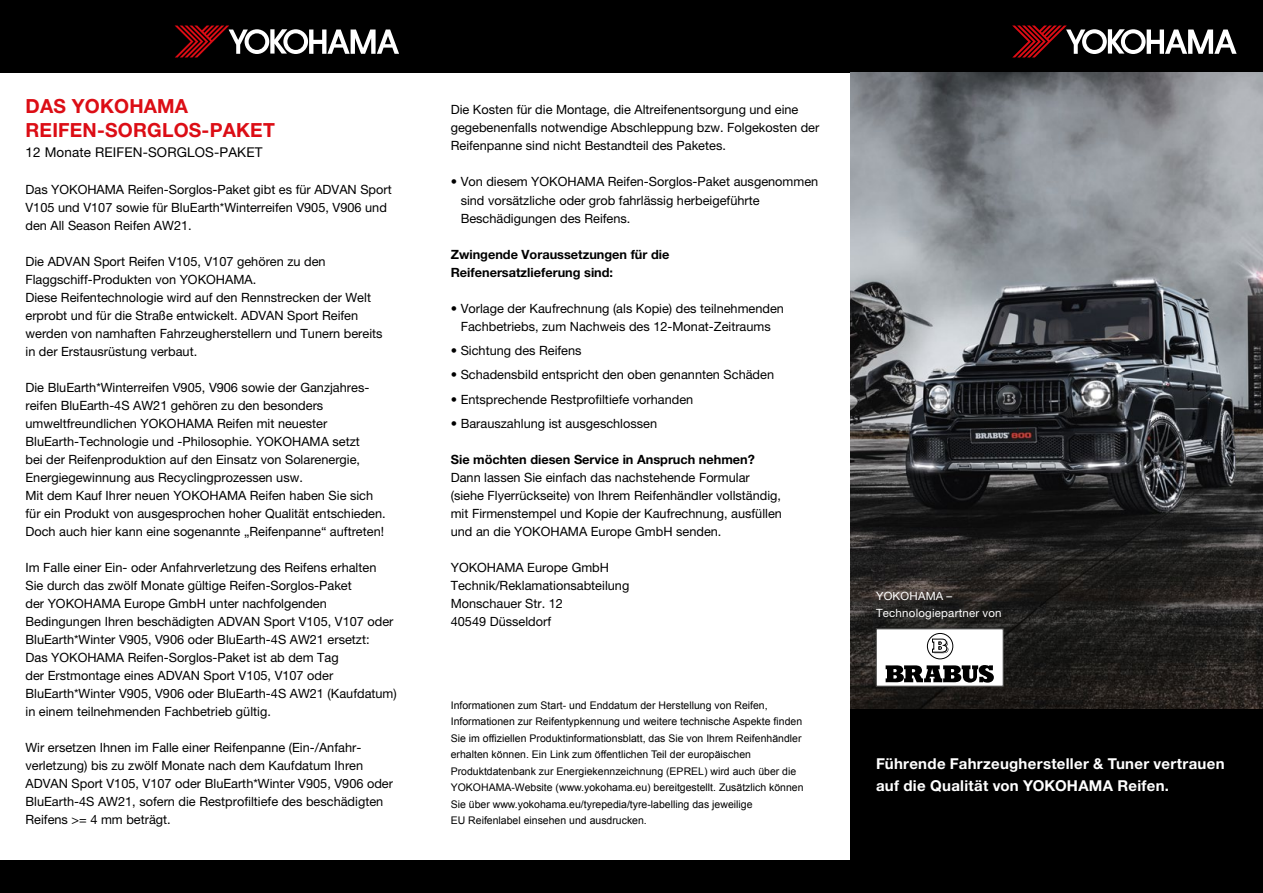
<style>
.page{position:relative;width:1263px;height:893px;background:#fff}
.page>*{position:absolute;margin:0;border:0;box-sizing:border-box;transform-origin:0 0}
.t1{font:700 19.5px/24px "Helvetica Neue LT Pro";letter-spacing:.01em;color:#dc0d15}
.t2{font:700 15px/22.5px "Helvetica Neue LT Pro";letter-spacing:.02em;color:#fff}
.t3{font:13.5px "Helvetica Neue LT Pro";letter-spacing:.01em;color:#000}
.t4{font:12.75px/18px "Helvetica Neue LT Pro";color:#000}
.t5{font:700 12.75px/18px "Helvetica Neue LT Pro";color:#000}
.t6{font:11.4px/17px "Helvetica Neue LT Pro";letter-spacing:.02em;color:#fff}
.t7{font:10.5px/16.5px "Arial";color:#000}
</style>
<div class="page">
<div style="left:0;top:0;width:911px;height:72px;background:#000"></div>
<div style="left:0;top:860px;width:1263px;height:33px;background:#000"></div>
<div style="left:850px;top:0;width:413px;height:893px;background:#000"></div>
<svg style="left:1012px;top:26px;width:224px;height:31px"></svg>
<img style="left:850px;top:72px;width:413px;height:636px">
<div style="left:876px;top:629px;width:127px;height:57px;background:#fff"></div>
<svg style="left:886px;top:665px;width:108px;height:18px"></svg>
<div style="left:927px;top:633px;width:26px;height:26px;border:1px solid #000;border-radius:50%"></div>
<svg style="left:932px;top:639px;width:16px;height:14px"></svg>
<svg style="left:175px;top:26px;width:224px;height:31px"></svg>
<h1 class="t1" style="left:26px;top:94px;width:251px">DAS YOKOHAMA<br>REIFEN-SORGLOS-PAKET</h1>
<p class="t3" style="left:26px;top:144px;width:238px">12 Monate REIFEN-SORGLOS-PAKET</p>
<p class="t4" style="left:26px;top:181px;width:368px">Das YOKOHAMA Reifen-Sorglos-Paket gibt es für ADVAN Sport<br>V105 und V107 sowie für BluEarth*Winterreifen V905, V906 und den All Season Reifen AW21.</p>
<p class="t4" style="left:26px;top:253px;width:359px">Die ADVAN Sport Reifen V105, V107 gehören zu den Flaggschiff-Produkten von YOKOHAMA.<br>Diese Reifentechnologie wird auf den Rennstrecken der Welt erprobt und für die Straße entwickelt. ADVAN Sport Reifen werden von namhaften Fahrzeugherstellern und Tunern bereits in der Erstausrüstung verbaut.</p>
<p class="t4" style="left:26px;top:379px;width:362px">Die BluEarth*Winterreifen V905, V906 sowie der Ganzjahres&shy;reifen BluEarth-4S AW21 gehören zu den besonders umweltfreundlichen YOKOHAMA Reifen mit neuester BluEarth-Technologie und -Philosophie. YOKOHAMA setzt<br>bei der Reifenproduktion auf den Einsatz von Solarenergie, Energiegewinnung aus Recyclingprozessen usw.<br>Mit dem Kauf Ihrer neuen YOKOHAMA Reifen haben Sie sich für ein Produkt von ausgesprochen hoher Qualität entschieden.<br>Doch auch hier kann eine sogenannte „Reifenpanne“ auftreten!</p>
<p class="t4" style="left:26px;top:559px;width:373px">Im Falle einer Ein- oder Anfahrverletzung des Reifens erhalten Sie durch das zwölf Monate gültige Reifen-Sorglos-Paket<br>der YOKOHAMA Europe GmbH unter nachfolgenden Bedingungen Ihren beschädigten ADVAN Sport V105, V107 oder BluEarth*Winter V905, V906 oder BluEarth-4S AW21 ersetzt:<br>Das YOKOHAMA Reifen-Sorglos-Paket ist ab dem Tag<br>der Erstmontage eines ADVAN Sport V105, V107 oder BluEarth*Winter V905, V906 oder BluEarth-4S AW21 (Kaufdatum) in einem teilnehmenden Fachbetrieb gültig.</p>
<p class="t4" style="left:26px;top:739px;width:369px">Wir ersetzen Ihnen im Falle einer Reifenpanne (Ein-/Anfahr&shy;verletzung) bis zu zwölf Monate nach dem Kaufdatum Ihren ADVAN Sport V105, V107 oder BluEarth*Winter V905, V906 oder BluEarth-4S AW21, sofern die Restprofiltiefe des beschädigten Reifens &gt;= 4 mm beträgt.</p>
<p class="t4" style="left:451px;top:101px;width:370px">Die Kosten für die Montage, die Altreifenentsorgung und eine gegebenenfalls notwendige Abschleppung bzw. Folgekosten der<br>Reifenpanne sind nicht Bestandteil des Paketes.</p>
<p class="t4" style="left:461px;top:173px;width:359px;text-indent:-10px">• Von diesem YOKOHAMA Reifen-Sorglos-Paket ausgenommen sind vorsätzliche oder grob fahrlässig herbeigeführte<br>Beschädigungen des Reifens.</p>
<p class="t5" style="left:451px;top:245px;width:220px">Zwingende Voraussetzungen für die<br>Reifenersatzlieferung sind:</p>
<p class="t4" style="left:451px;top:299px;width:335px;text-align:center">• Vorlage der Kaufrechnung (als Kopie) des teilnehmenden<br>Fachbetriebs, zum Nachweis des 12-Monat-Zeitraums</p>
<p class="t4" style="left:451px;top:341px;width:132px">• Sichtung des Reifens</p>
<p class="t4" style="left:451px;top:366px;width:325px">• Schadensbild entspricht den oben genannten Schäden</p>
<p class="t4" style="left:451px;top:390px;width:244px">• Entsprechende Restprofiltiefe vorhanden</p>
<p class="t4" style="left:451px;top:414px;width:208px">• Barauszahlung ist ausgeschlossen</p>
<p class="t5" style="left:451px;top:450px;width:306px">Sie möchten diesen Service in Anspruch nehmen?</p>
<p class="t4" style="left:451px;top:468px;width:333px">Dann lassen Sie einfach das nachstehende Formular (siehe Flyerrückseite) von Ihrem Reifenhändler vollständig, mit Firmenstempel und Kopie der Kaufrechnung, ausfüllen und an die YOKOHAMA Europe GmbH senden.</p>
<p class="t4" style="left:451px;top:558px;width:180px">YOKOHAMA Europe GmbH<br>Technik/Reklamationsabteilung<br>Monschauer Str. 12<br>40549 Düsseldorf</p>
<p class="t7" style="left:451px;top:697px;width:354px">Informationen zum Start- und Enddatum der Herstellung von Reifen, Informationen zur Reifentypkennung und weitere technische Aspekte finden Sie im offiziellen Produktinformationsblatt, das Sie von Ihrem Reifenhändler erhalten können. Ein Link zum öffentlichen Teil der europäischen Produktdatenbank zur Energiekennzeichnung (EPREL) wird auch über die YOKOHAMA-Website (www.yokohama.eu) bereitgestellt. Zusätzlich können Sie über www.yokohama.eu/tyrepedia/tyre-labelling das jeweilige<br>EU Reifenlabel einsehen und ausdrucken.</p>
<p class="t6" style="left:876px;top:588px;width:127px">YOKOHAMA –<br>Technologiepartner von</p>
<p class="t2" style="left:876px;top:752px;width:350px">Führende Fahrzeughersteller &amp; Tuner vertrauen auf die Qualität von YOKOHAMA Reifen.</p>
</div>
